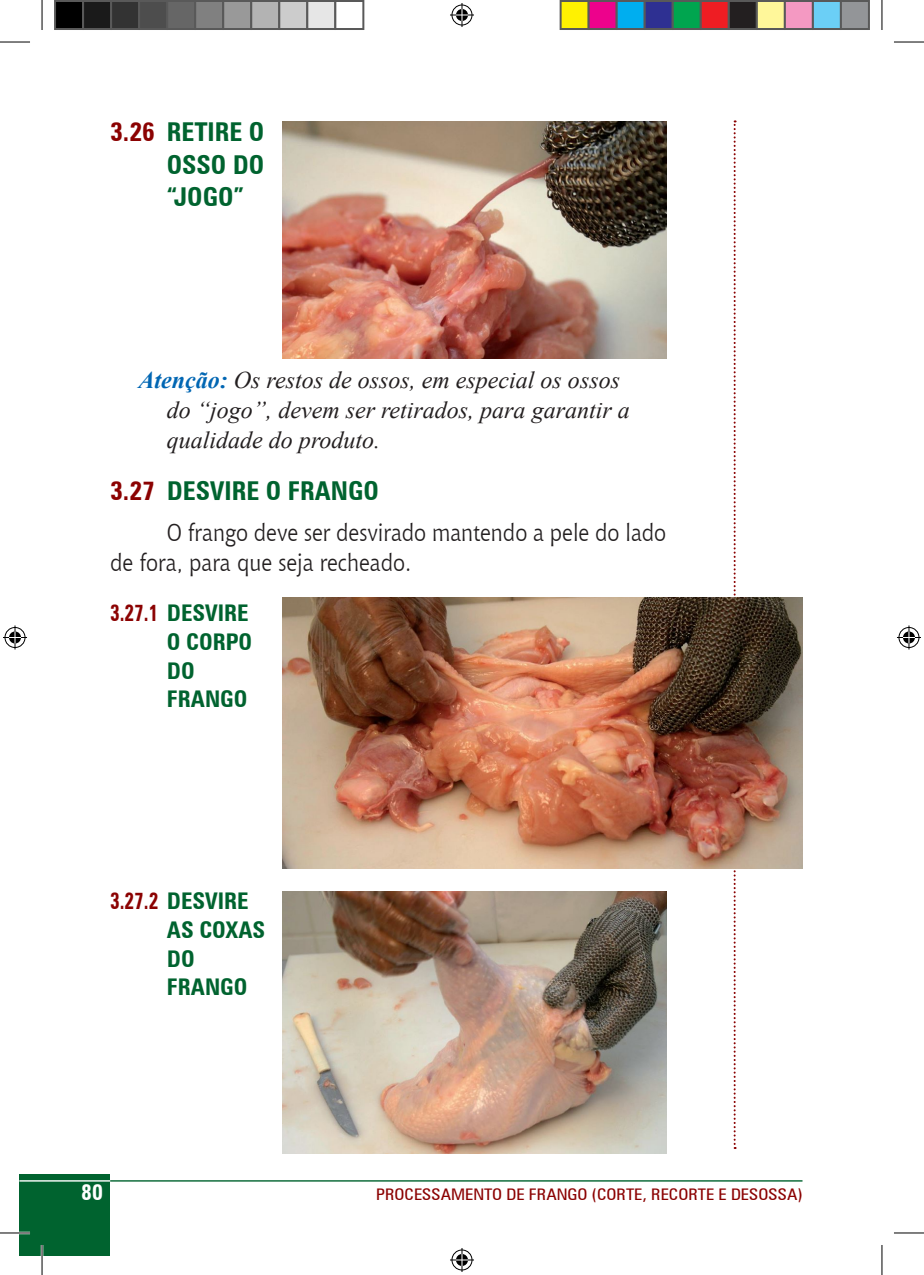
<style>
.page{position:relative;width:924px;height:1275px;background:#fff}
.page>*{position:absolute;margin:0;border:0;box-sizing:border-box;transform-origin:0 0}
.t1{font:700 condensed 26px/32.4px "Zurich BT";color:#00632f;text-align:right}
.t2{font:italic 24px/30px "Times New Roman";color:#231f20}
.t3{font:24px/30px "Chianti BT";color:#231f20;scale:.9 1}
.t4{font:700 condensed 23px/28.8px "Zurich BT";color:#00632f}
.t5{font:700 condensed 22px "Zurich BT";color:#fff}
.t6{font:condensed 16px "Zurich BT";color:#8b0202;scale:1.1 1}
.s1{color:#8b0202}
.s2{font-weight:700;color:#0166b3}
</style>
<div class="page">
<hr style="left:110px;top:1180px;width:692px;height:1px;background:#00632f">
<svg style="left:733px;top:120px;width:2px;height:1029px"></svg>
<div style="left:19px;top:1174px;width:91px;height:81px;background:#00632f"></div>
<hr style="left:19px;top:1180px;width:91px;height:1px;background:#fff">
<img style="left:283px;top:121px;width:383px;height:237px">
<img style="left:283px;top:598px;width:518px;height:271px">
<img style="left:283px;top:891px;width:383px;height:262px">
<hr style="left:0;top:1231px;width:30px;height:3px;background:#fff">
<hr style="left:41px;top:1245px;width:2px;height:30px;background:#fff">
<hr style="left:0;top:42px;width:30px;height:1px;background:#000">
<hr style="left:893px;top:42px;width:30px;height:1px;background:#000">
<hr style="left:0;top:1232px;width:30px;height:1px;background:#000">
<hr style="left:893px;top:1232px;width:30px;height:1px;background:#000">
<hr style="left:42px;top:0;width:1px;height:30px;background:#000">
<hr style="left:42px;top:1245px;width:1px;height:30px;background:#000">
<hr style="left:881px;top:0;width:1px;height:30px;background:#000">
<hr style="left:881px;top:1245px;width:1px;height:30px;background:#000">
<svg style="left:450px;top:3px;width:24px;height:24px"></svg>
<svg style="left:450px;top:1248px;width:24px;height:24px"></svg>
<svg style="left:3px;top:625px;width:24px;height:24px"></svg>
<svg style="left:897px;top:625px;width:23px;height:24px"></svg>
<div style="left:55px;top:1px;width:28px;height:28px;background:#000"></div>
<div style="left:54px;top:0;width:30px;height:30px;border:2px solid #595959"></div>
<div style="left:83px;top:1px;width:28px;height:28px;background:#1a1a1a"></div>
<div style="left:82px;top:0;width:30px;height:30px;border:2px solid #595959"></div>
<div style="left:111px;top:1px;width:28px;height:28px;background:#333"></div>
<div style="left:110px;top:0;width:30px;height:30px;border:2px solid #595959"></div>
<div style="left:139px;top:1px;width:28px;height:28px;background:#4d4d4d"></div>
<div style="left:138px;top:0;width:30px;height:30px;border:2px solid #595959"></div>
<div style="left:167px;top:1px;width:28px;height:28px;background:#666"></div>
<div style="left:166px;top:0;width:30px;height:30px;border:2px solid #595959"></div>
<div style="left:195px;top:1px;width:28px;height:28px;background:#808080"></div>
<div style="left:194px;top:0;width:30px;height:30px;border:2px solid #595959"></div>
<div style="left:223px;top:1px;width:28px;height:28px;background:#999"></div>
<div style="left:222px;top:0;width:30px;height:30px;border:2px solid #595959"></div>
<div style="left:251px;top:1px;width:28px;height:28px;background:#b3b3b3"></div>
<div style="left:250px;top:0;width:30px;height:30px;border:2px solid #595959"></div>
<div style="left:279px;top:1px;width:28px;height:28px;background:#ccc"></div>
<div style="left:278px;top:0;width:30px;height:30px;border:2px solid #595959"></div>
<div style="left:307px;top:1px;width:28px;height:28px;background:#e6e6e6"></div>
<div style="left:306px;top:0;width:30px;height:30px;border:2px solid #595959"></div>
<div style="left:334px;top:0;width:30px;height:30px;border:2px solid #595959"></div>
<div style="left:560px;top:1px;width:28px;height:28px;background:#fff101"></div>
<div style="left:559px;top:0;width:30px;height:30px;border:2px solid #595959"></div>
<div style="left:588px;top:1px;width:28px;height:28px;background:#ed028c"></div>
<div style="left:587px;top:0;width:30px;height:30px;border:2px solid #595959"></div>
<div style="left:616px;top:1px;width:28px;height:28px;background:#00aeef"></div>
<div style="left:615px;top:0;width:30px;height:30px;border:2px solid #595959"></div>
<div style="left:644px;top:1px;width:28px;height:28px;background:#2e3092"></div>
<div style="left:643px;top:0;width:30px;height:30px;border:2px solid #595959"></div>
<div style="left:672px;top:1px;width:28px;height:28px;background:#00a54f"></div>
<div style="left:671px;top:0;width:30px;height:30px;border:2px solid #595959"></div>
<div style="left:700px;top:1px;width:28px;height:28px;background:#ee1d23"></div>
<div style="left:699px;top:0;width:30px;height:30px;border:2px solid #595959"></div>
<div style="left:728px;top:1px;width:28px;height:28px;background:#231f20"></div>
<div style="left:727px;top:0;width:30px;height:30px;border:2px solid #595959"></div>
<div style="left:756px;top:1px;width:28px;height:28px;background:#fff79a"></div>
<div style="left:755px;top:0;width:30px;height:30px;border:2px solid #595959"></div>
<div style="left:784px;top:1px;width:28px;height:28px;background:#f499c2"></div>
<div style="left:783px;top:0;width:30px;height:30px;border:2px solid #595959"></div>
<div style="left:812px;top:1px;width:28px;height:28px;background:#6bcff6"></div>
<div style="left:811px;top:0;width:30px;height:30px;border:2px solid #595959"></div>
<div style="left:840px;top:1px;width:28px;height:28px;background:#939598"></div>
<div style="left:839px;top:0;width:30px;height:30px;border:2px solid #595959"></div>
<p class="t1" style="left:110px;top:116px;width:84px"><span class="s1">3.26</span> RETIRE</p>
<p class="t1" style="left:249px;top:116px;width:14px">O</p>
<p class="t1" style="left:167px;top:148px;width:16px">OSSO</p>
<p class="t1" style="left:167px;top:148px;width:81px">DO “JOGO”</p>
<p class="t2" style="left:167px;top:364px;width:464px;text-indent:-28px"><span class="s2">Atenção:</span> Os restos de ossos, em especial os ossos do “jogo”, devem ser retirados, para garantir a qualidade do produto.</p>
<p class="t1" style="left:110px;top:474px;width:87px"><span class="s1">3.27</span> DESVIRE</p>
<p class="t1" style="left:266px;top:474px;width:38px">O FRANGO</p>
<p class="t3" style="left:110px;top:517px;width:619px;text-indent:57px">O frango deve ser desvirado mantendo a pele do lado de fora, para que seja recheado.</p>
<p class="t4" style="left:167px;top:598px;width:34px;text-indent:-57px"><span class="s1">3.27.1</span> DESVIRE<br>O CORPO<br>DO<br>FRANGO</p>
<p class="t4" style="left:167px;top:886px;width:47px;text-indent:-57px"><span class="s1">3.27.2</span> DESVIRE<br>AS COXAS<br>DO<br>FRANGO</p>
<p class="t5" style="left:81px;top:1179px;width:23px">80</p>
<p class="t6" style="left:376px;top:1184px;width:389px">PROCESSAMENTO DE FRANGO (CORTE, RECORTE E DESOSSA)</p>
</div>
